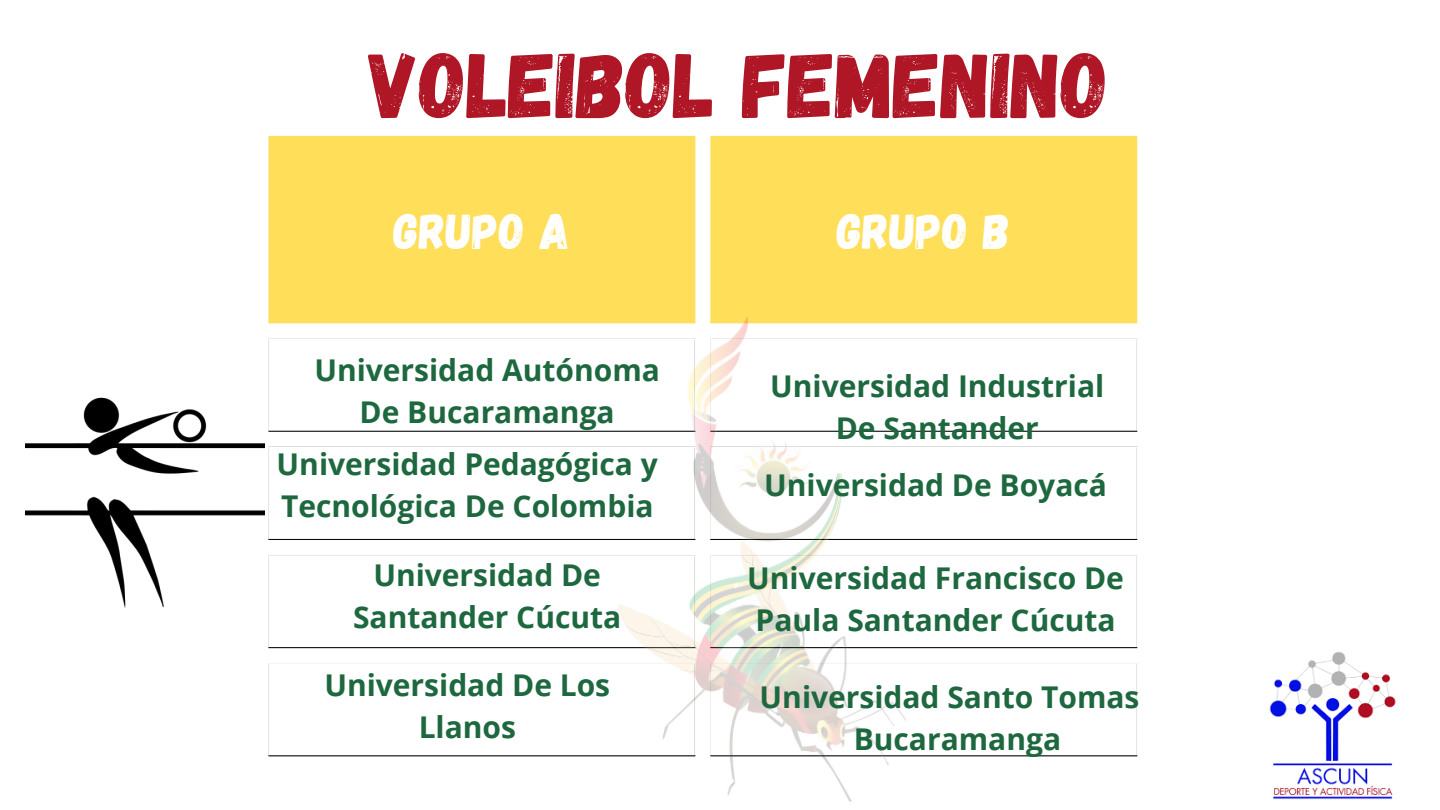
<style>
.page{position:relative;width:1440px;height:810px;background:#fff}
.page>*{position:absolute;margin:0;border:0;box-sizing:border-box;transform-origin:0 0}
.t1{font:92px "Gagalin";color:#af1626}
.t2{font:50px "Gagalin";color:#fff}
.t3{font:700 30px/42px "Open Sans";color:#1d683e;text-align:center}
</style>
<div class="page">
<img style="left:26px;top:397px;width:238px;height:211px">
<div style="left:268px;top:136px;width:869px;height:187px;background:#ffde59"></div>
<svg style="left:268px;top:430px;width:869px;height:326px"></svg>
<hr style="left:268px;top:339px;width:1px;height:92px;background:#fbfdfa">
<hr style="left:268px;top:338px;width:427px;height:1px;background:#fbfdfa">
<hr style="left:1136px;top:339px;width:1px;height:92px;background:#fbfdfa">
<hr style="left:710px;top:338px;width:427px;height:1px;background:#fbfdfa">
<hr style="left:268px;top:447px;width:1px;height:92px;background:#fbfdfa">
<hr style="left:268px;top:447px;width:427px;height:1px;background:#fbfdfa">
<hr style="left:1136px;top:447px;width:1px;height:92px;background:#fbfdfa">
<hr style="left:710px;top:447px;width:427px;height:1px;background:#fbfdfa">
<hr style="left:268px;top:556px;width:1px;height:91px;background:#fbfdfa">
<hr style="left:268px;top:555px;width:427px;height:1px;background:#fbfdfa">
<hr style="left:1136px;top:556px;width:1px;height:91px;background:#fbfdfa">
<hr style="left:710px;top:555px;width:427px;height:1px;background:#fbfdfa">
<hr style="left:268px;top:664px;width:1px;height:92px;background:#fbfdfa">
<hr style="left:268px;top:663px;width:427px;height:1px;background:#fbfdfa">
<hr style="left:1136px;top:664px;width:1px;height:92px;background:#fbfdfa">
<hr style="left:710px;top:663px;width:427px;height:1px;background:#fbfdfa">
<hr style="left:268px;top:431px;width:427px;height:1px;background:#000">
<hr style="left:710px;top:431px;width:427px;height:1px;background:#000">
<hr style="left:268px;top:539px;width:427px;height:1px;background:#000">
<hr style="left:710px;top:539px;width:427px;height:1px;background:#000">
<hr style="left:268px;top:647px;width:427px;height:1px;background:#000">
<hr style="left:710px;top:647px;width:427px;height:1px;background:#000">
<hr style="left:268px;top:756px;width:427px;height:1px;background:#000">
<hr style="left:710px;top:756px;width:427px;height:1px;background:#000">
<img style="left:585px;top:310px;width:335px;height:492px">
<img style="left:1269px;top:652px;width:127px;height:147px">
<h1 class="t1" style="left:369px;top:26px;width:742px">VOLEiBOL FEMENINO</h1>
<h2 class="t2" style="left:394px;top:199px;width:178px">GRUPO A</h2>
<h2 class="t2" style="left:837px;top:199px;width:174px">GRUPO B</h2>
<p class="t3" style="left:314px;top:349px;width:347px">Universidad Autónoma<br>De Bucaramanga</p>
<p class="t3" style="left:277px;top:443px;width:383px;text-align:left">Universidad Pedagógica y<br>Tecnológica De Colombia</p>
<p class="t3" style="left:353px;top:553px;width:270px">Universidad De<br>Santander Cúcuta</p>
<p class="t3" style="left:324px;top:663px;width:287px">Universidad De Los<br>Llanos</p>
<p class="t3" style="left:770px;top:365px;width:336px">Universidad Industrial<br>De Santander</p>
<p class="t3" style="left:764px;top:464px;width:344px">Universidad De Boyacá</p>
<p class="t3" style="left:747px;top:557px;width:378px;text-align:left">Universidad Francisco De<br>Paula Santander Cúcuta</p>
<p class="t3" style="left:760px;top:675px;width:381px">Universidad Santo Tomas<br>Bucaramanga</p>
</div>
